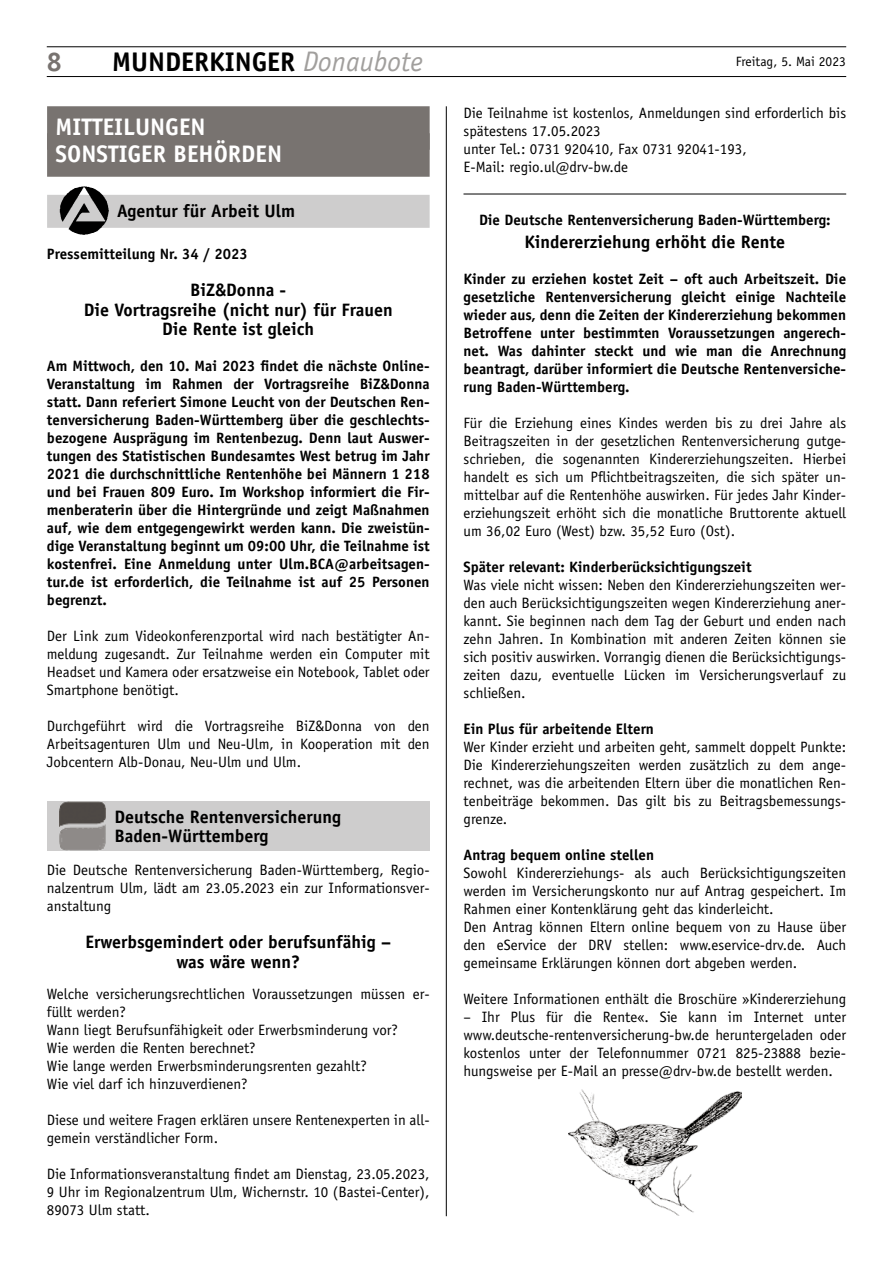
<style>
.page{position:relative;width:893px;height:1263px;background:#fff}
.page>*{position:absolute;margin:0;border:0;box-sizing:border-box;transform-origin:0 0}
.t1{font:700 27px "Officina Sans";color:#000}
.t2{font:700 27px "Officina Sans";color:#787370}
.t3{font:700 24px/27px "Officina Sans";color:#fff}
.t4{font:700 18px/19.5px "Officina Sans";color:#000;text-align:center}
.t5{font:15px/18px "Officina Sans";color:#000;text-align:justify}
.t6{font:700 15px/18px "Officina Sans";color:#000;text-align:justify}
.t7{font:13.5px "Officina Sans";color:#000}
.s1{font-weight:400;font-style:italic;font-size:28.35px;color:#a19f9d}
</style>
<div class="page">
<hr style="left:47px;top:76px;width:799px;height:1px;background:#000">
<hr style="left:47px;top:47px;width:799px;height:1px;background:#000">
<hr style="left:446px;top:106px;width:1px;height:1110px;background:#000">
<div style="left:47px;top:106px;width:383px;height:44px;background:#787370"></div>
<div style="left:47px;top:133px;width:383px;height:44px;background:#787370"></div>
<div style="left:47px;top:195px;width:383px;height:33px;background:#cecdcd"></div>
<img style="left:60px;top:186px;width:49px;height:48px">
<div style="left:47px;top:801px;width:383px;height:29px;background:#cecdcd"></div>
<div style="left:47px;top:820px;width:383px;height:30px;background:#cecdcd"></div>
<img style="left:60px;top:801px;width:46px;height:50px">
<hr style="left:463px;top:194px;width:383px;height:1px;background:#000">
<img style="left:568px;top:1089px;width:173px;height:126px">
<h1 class="t2" style="left:47px;top:45px;width:17px">8</h1>
<h1 class="t1" style="left:112px;top:45px;width:312px">MUNDERKINGER <span class="s1">Donaubote</span></h1>
<p class="t7" style="left:736px;top:53px;width:112px">Freitag, 5. Mai 2023</p>
<h2 class="t3" style="left:56px;top:113px;width:228px">Mitteilungen sonstiger Behörden</h2>
<p class="t4" style="left:117px;top:201px;width:179px">Agentur für Arbeit Ulm</p>
<p class="t6" style="left:47px;top:244px;width:202px">Pressemitteilung Nr. 34 / 2023</p>
<p class="t4" style="left:84px;top:280px;width:311px">BiZ&amp;Donna -<br>Die Vortragsreihe (nicht nur) für Frauen<br>Die Rente ist gleich</p>
<p class="t6" style="left:47px;top:357px;width:384px">Am Mittwoch, den 10. Mai 2023 findet die nächste Online-Veranstaltung im Rahmen der Vortragsreihe BiZ&amp;Donna statt. Dann referiert Simone Leucht von der Deutschen Ren&shy;tenversicherung Baden-Württemberg über die geschlechts&shy;bezogene Ausprägung im Rentenbezug. Denn laut Auswer&shy;tungen des Statistischen Bundesamtes West betrug im Jahr 2021 die durchschnittliche Rentenhöhe bei Männern 1 218 und bei Frauen 809 Euro. Im Workshop informiert die Fir&shy;menberaterin über die Hintergründe und zeigt Maßnahmen auf, wie dem entgegengewirkt werden kann. Die zweistün&shy;dige Veranstaltung beginnt um 09:00 Uhr, die Teilnahme ist kostenfrei. Eine Anmeldung unter Ulm.BCA@arbeitsagen&shy;tur.de ist erforderlich, die Teilnahme ist auf 25 Personen begrenzt.</p>
<p class="t5" style="left:47px;top:627px;width:384px">Der Link zum Videokonferenzportal wird nach bestätigter An&shy;meldung zugesandt. Zur Teilnahme werden ein Computer mit Headset und Kamera oder ersatzweise ein Notebook, Tablet oder Smartphone benötigt.</p>
<p class="t5" style="left:47px;top:717px;width:384px">Durchgeführt wird die Vortragsreihe BiZ&amp;Donna von den Arbeitsagenturen Ulm und Neu-Ulm, in Kooperation mit den Jobcentern Alb-Donau, Neu-Ulm und Ulm.</p>
<p class="t4" style="left:115px;top:807px;width:228px;text-align:left">Deutsche Rentenversicherung<br>Baden-Württemberg</p>
<p class="t5" style="left:47px;top:861px;width:384px">Die Deutsche Rentenversicherung Baden-Württemberg, Regio&shy;nalzentrum Ulm, lädt am 23.05.2023 ein zur Informationsver&shy;anstaltung</p>
<p class="t4" style="left:85px;top:932px;width:307px">Erwerbsgemindert oder berufsunfähig – was wäre wenn?</p>
<p class="t5" style="left:47px;top:985px;width:384px;text-align:left">Welche versicherungsrechtlichen Voraussetzungen müssen er&shy;füllt werden?<br>Wann liegt Berufsunfähigkeit oder Erwerbsminderung vor?<br>Wie werden die Renten berechnet?<br>Wie lange werden Erwerbsminderungsrenten gezahlt?<br>Wie viel darf ich hinzuverdienen?</p>
<p class="t5" style="left:47px;top:1111px;width:384px">Diese und weitere Fragen erklären unsere Rentenexperten in all&shy;gemein verständlicher Form.</p>
<p class="t5" style="left:47px;top:1165px;width:384px">Die Informationsveranstaltung findet am Dienstag, 23.05.2023, 9 Uhr im Regionalzentrum Ulm, Wichernstr. 10 (Bastei-Center), 89073 Ulm statt.</p>
<p class="t5" style="left:463px;top:104px;width:384px;text-align:left">Die Teilnahme ist kostenlos, Anmeldungen sind erforderlich bis spätestens 17.05.2023<br>unter Tel.: 0731 920410, Fax 0731 92041-193,<br>E-Mail: regio.ul@drv-bw.de</p>
<p class="t6" style="left:479px;top:210px;width:353px">Die Deutsche Rentenversicherung Baden-Württemberg:</p>
<p class="t4" style="left:524px;top:232px;width:262px">Kindererziehung erhöht die Rente</p>
<p class="t6" style="left:463px;top:270px;width:384px">Kinder zu erziehen kostet Zeit – oft auch Arbeitszeit. Die gesetzliche Rentenversicherung gleicht einige Nachteile wieder aus, denn die Zeiten der Kindererziehung bekommen Betroffene unter bestimmten Voraussetzungen angerech&shy;net. Was dahinter steckt und wie man die Anrechnung beantragt, darüber informiert die Deutsche Rentenversiche&shy;rung Baden-Württemberg.</p>
<p class="t5" style="left:463px;top:414px;width:384px">Für die Erziehung eines Kindes werden bis zu drei Jahre als Beitragszeiten in der gesetzlichen Rentenversicherung gutge&shy;schrieben, die sogenannten Kindererziehungszeiten. Hierbei handelt es sich um Pflichtbeitragszeiten, die sich später un&shy;mittelbar auf die Rentenhöhe auswirken. Für jedes Jahr Kinder&shy;erziehungszeit erhöht sich die monatliche Bruttorente aktuell um 36,02 Euro (West) bzw. 35,52 Euro (Ost).</p>
<p class="t6" style="left:463px;top:558px;width:290px">Später relevant: Kinderberücksichtigungszeit</p>
<p class="t5" style="left:463px;top:576px;width:384px">Was viele nicht wissen: Neben den Kindererziehungszeiten wer&shy;den auch Berücksichtigungszeiten wegen Kindererziehung aner&shy;kannt. Sie beginnen nach dem Tag der Geburt und enden nach zehn Jahren. In Kombination mit anderen Zeiten können sie sich positiv auswirken. Vorrangig dienen die Berücksichtigungs&shy;zeiten dazu, eventuelle Lücken im Versicherungsverlauf zu schließen.</p>
<p class="t6" style="left:463px;top:720px;width:192px">Ein Plus für arbeitende Eltern</p>
<p class="t5" style="left:463px;top:738px;width:384px">Wer Kinder erzieht und arbeiten geht, sammelt doppelt Punkte:<br>Die Kindererziehungszeiten werden zusätzlich zu dem ange&shy;rechnet, was die arbeitenden Eltern über die monatlichen Ren&shy;tenbeiträge bekommen. Das gilt bis zu Beitragsbemessungs&shy;grenze.</p>
<p class="t6" style="left:463px;top:846px;width:192px">Antrag bequem online stellen</p>
<p class="t5" style="left:463px;top:864px;width:384px;text-align:left">Sowohl Kindererziehungs- als auch Berücksichtigungszeiten werden im Versicherungskonto nur auf Antrag gespeichert. Im Rahmen einer Kontenklärung geht das kinderleicht.<br>Den Antrag können Eltern online bequem von zu Hause über den eService der DRV stellen: www.eservice-drv.de. Auch gemeinsame Erklärungen können dort abgeben werden.</p>
<p class="t5" style="left:463px;top:990px;width:384px">Weitere Informationen enthält die Broschüre »Kindererziehung</p>
<p class="t5" style="left:463px;top:1008px;width:384px">– Ihr Plus für die Rente«. Sie kann im Internet unter www.deutsche-rentenversicherung-bw.de heruntergeladen oder kostenlos unter der Telefonnummer 0721 825-23888 bezie&shy;hungsweise per E-Mail an presse@drv-bw.de bestellt werden.</p>
</div>
